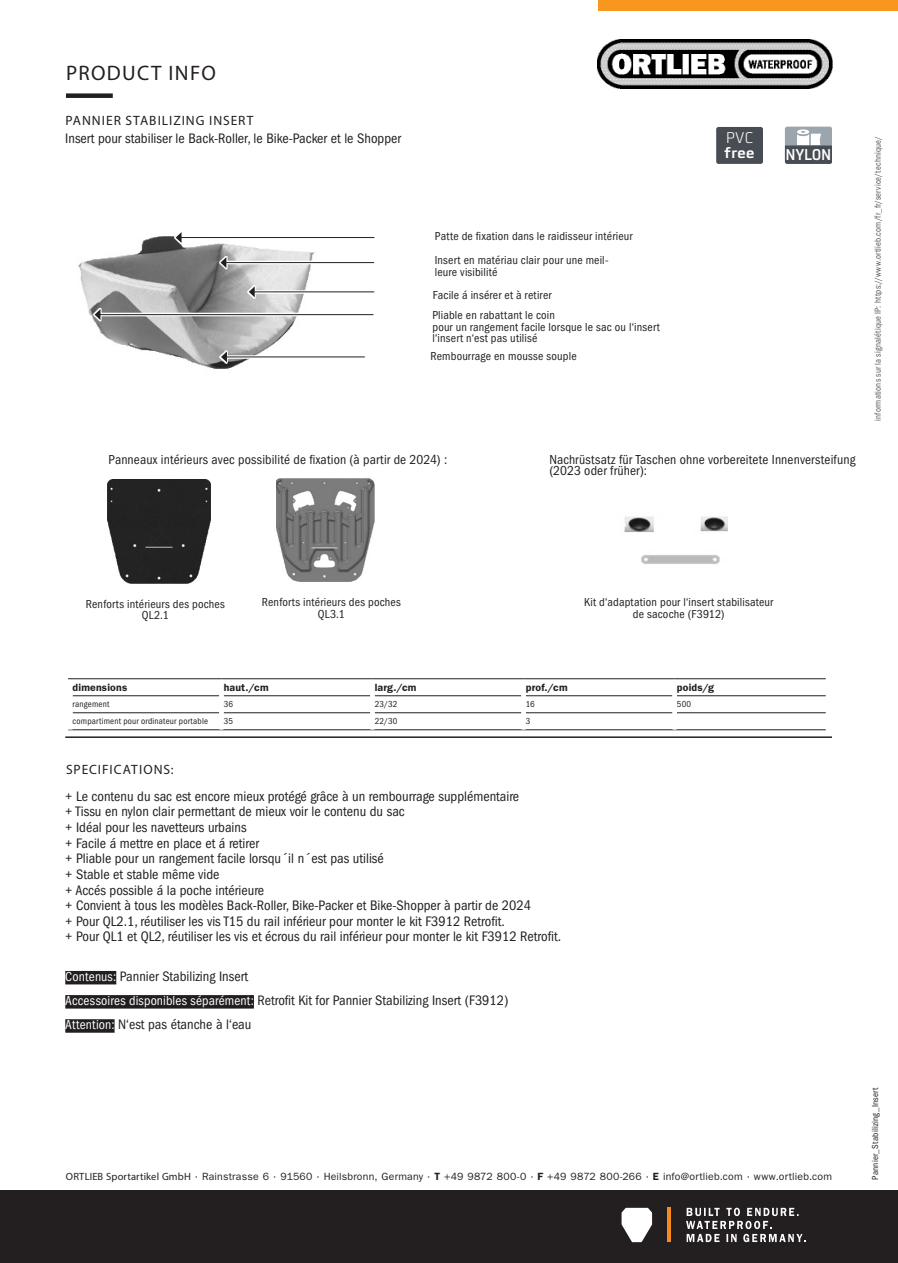
<style>
.page{position:relative;width:898px;height:1263px;background:#fff}
.page>*{position:absolute;margin:0;border:0;box-sizing:border-box;transform-origin:0 0}
.t1{font:21px "Myriad Pro";letter-spacing:.06em;color:#231f20}
.t2{font:500 15.3px "Utility OT";letter-spacing:-.02em;color:#fff;scale:.9 1}
.t3{font:500 15.15px/14.7px "Utility OT";color:#fff}
.Beschreibung{font:condensed 14.25px "ITC Franklin Gothic Std";color:#231f20}
.Beschreibung_ohne_Aufzählungszeichen{font:condensed 14.25px "ITC Franklin Gothic Std";color:#231f20}
.Beschreibungen{font:condensed 13.5px "ITC Franklin Gothic Std";letter-spacing:.01em;color:#231f20}
.t4{font:13.5px "Myriad Pro";letter-spacing:.07em;color:#231f20}
.Beschreibungen-2{font:condensed 12px/11.9px "ITC Franklin Gothic Std";letter-spacing:.015em;color:#231f20;text-align:center}
.t5{font:10.5px "ITC Franklin Gothic Std";letter-spacing:.02em;color:#231f20}
.t6{font:600 10.5px "ITC Franklin Gothic Std";letter-spacing:.02em;color:#231f20}
.Version{font:condensed 9px "ITC Franklin Gothic Std";letter-spacing:.02em;color:#231f20}
.t7{font:condensed 9px "ITC Franklin Gothic Std";letter-spacing:.02em;color:#57585a;scale:.96 1}
.s1{font-weight:300}
.s2{font-size:13.5px;color:#fff}
.s3{font-family:"Myriad Pro"}
.s4{font-weight:600}
</style>
<div class="page">
<img style="left:597px;top:39px;width:234px;height:49px">
<div style="left:597px;top:0;width:300px;height:10px;background:#f7971d"></div>
<div style="left:0;top:1191px;width:897px;height:72px;background:#231f20"></div>
<svg style="left:621px;top:1208px;width:30px;height:34px"></svg>
<hr style="left:667px;top:1208px;width:3px;height:34px;background:#f68b1f">
<svg style="left:686px;top:1208px;width:119px;height:34px"></svg>
<hr style="left:65px;top:736px;width:766px;height:2px;background:#231f20">
<div style="left:66px;top:93px;width:47px;height:5px;background:#231f20"></div>
<img style="left:78px;top:236px;width:237px;height:133px">
<div style="left:174px;top:231px;width:201px;height:13px;background:#fff"></div>
<hr style="left:181px;top:237px;width:193px;height:1px;background:#231f20">
<svg style="left:176px;top:232px;width:5px;height:11px"></svg>
<div style="left:716px;top:127px;width:46px;height:37px;background:#484d54;border-radius:2px"></div>
<svg style="left:784px;top:127px;width:47px;height:37px;background:#83898f"></svg>
<svg style="left:247px;top:285px;width:128px;height:14px"></svg>
<hr style="left:254px;top:291px;width:120px;height:1px;background:#231f20">
<svg style="left:249px;top:286px;width:5px;height:11px"></svg>
<img style="left:107px;top:480px;width:104px;height:104px">
<img style="left:276px;top:478px;width:99px;height:103px">
<img style="left:624px;top:516px;width:104px;height:48px">
<svg style="left:219px;top:256px;width:155px;height:13px"></svg>
<hr style="left:225px;top:262px;width:149px;height:1px;background:#231f20">
<svg style="left:220px;top:257px;width:6px;height:11px"></svg>
<svg style="left:219px;top:350px;width:146px;height:14px"></svg>
<hr style="left:226px;top:357px;width:139px;height:1px;background:#231f20">
<svg style="left:221px;top:351px;width:6px;height:11px"></svg>
<svg style="left:93px;top:308px;width:281px;height:13px"></svg>
<hr style="left:100px;top:314px;width:273px;height:1px;background:#231f20">
<svg style="left:94px;top:309px;width:6px;height:11px"></svg>
<div style="left:65px;top:971px;width:51px;height:13px;background:#231f20"></div>
<div style="left:65px;top:995px;width:189px;height:13px;background:#231f20"></div>
<div style="left:65px;top:1019px;width:49px;height:14px;background:#231f20"></div>
<hr style="left:73px;top:695px;width:146px;height:1px;background:#231f20">
<hr style="left:223px;top:695px;width:147px;height:1px;background:#231f20">
<hr style="left:374px;top:695px;width:147px;height:1px;background:#231f20">
<hr style="left:525px;top:695px;width:147px;height:1px;background:#231f20">
<hr style="left:676px;top:695px;width:149px;height:1px;background:#231f20">
<hr style="left:73px;top:712px;width:146px;height:1px;background:#231f20">
<hr style="left:223px;top:712px;width:147px;height:1px;background:#231f20">
<hr style="left:374px;top:712px;width:147px;height:1px;background:#231f20">
<hr style="left:525px;top:712px;width:147px;height:1px;background:#231f20">
<hr style="left:676px;top:712px;width:149px;height:1px;background:#231f20">
<hr style="left:68px;top:729px;width:153px;height:1px;background:#231f20">
<hr style="left:221px;top:729px;width:151px;height:1px;background:#231f20">
<hr style="left:372px;top:729px;width:151px;height:1px;background:#231f20">
<hr style="left:523px;top:729px;width:151px;height:1px;background:#231f20">
<hr style="left:674px;top:729px;width:151px;height:1px;background:#231f20">
<div style="left:68px;top:713px;width:5px;height:17px;background:#fff"></div>
<hr style="left:219px;top:713px;width:4px;height:17px;background:#fff">
<hr style="left:672px;top:713px;width:4px;height:17px;background:#fff">
<hr style="left:521px;top:713px;width:4px;height:17px;background:#fff">
<hr style="left:370px;top:713px;width:4px;height:17px;background:#fff">
<hr style="left:68px;top:678px;width:153px;height:1px;background:#231f20">
<hr style="left:221px;top:678px;width:151px;height:1px;background:#231f20">
<hr style="left:372px;top:678px;width:151px;height:1px;background:#231f20">
<hr style="left:523px;top:678px;width:151px;height:1px;background:#231f20">
<hr style="left:674px;top:678px;width:151px;height:1px;background:#231f20">
<h1 class="t1" style="left:66px;top:60px;width:151px">PRODUCT INFO</h1>
<p class="t4" style="left:65px;top:112px;width:189px">PANNIER STABILIZING INSERT</p>
<p class="Beschreibung" style="left:65px;top:130px;width:337px">Insert pour stabiliser le Back-Roller, le Bike-Packer et le Shopper</p>
<p class="Beschreibungen-2" style="left:434px;top:230px;width:199px">Patte de fixation dans le raidisseur intérieur</p>
<p class="Beschreibungen-2" style="left:434px;top:254px;width:175px;text-align:left">Insert en matériau clair pour une meil&shy;leure visibilité</p>
<p class="Beschreibungen-2" style="left:432px;top:289px;width:120px">Facile á insérer et à retirer</p>
<p class="Beschreibungen-2" style="left:432px;top:309px;width:229px;text-align:left">Pliable en rabattant le coin<br>pour un rangement facile lorsque le sac ou l‘insert l‘insert n‘est pas utilisé</p>
<p class="Beschreibungen-2" style="left:430px;top:350px;width:148px">Rembourrage en mousse souple</p>
<p class="t3" style="left:724px;top:131px;width:32px"><span class="s1">PVC </span>free</p>
<p class="t2" style="left:785px;top:145px;width:52px">NYLON</p>
<p class="Beschreibungen" style="left:108px;top:452px;width:340px">Panneaux intérieurs avec possibilité de fixation (à partir de 2024) :</p>
<p class="Beschreibungen" style="left:549px;top:452px;width:307px">Nachrüstsatz für Taschen ohne vorbereitete Innenversteifung</p>
<p class="Beschreibungen" style="left:549px;top:463px;width:99px">(2023 oder früher):</p>
<p class="t7" style="left:872px;top:421px;width:298px;rotate:-90deg">informations sur la signalétique IP: https://www.ortlieb.com/fr_fr/service/technique/</p>
<p class="Beschreibungen-2" style="left:86px;top:598px;width:140px">Renforts intérieurs des poches<br>QL2.1</p>
<p class="Beschreibungen-2" style="left:262px;top:596px;width:140px">Renforts intérieurs des poches<br>QL3.1</p>
<p class="Beschreibungen-2" style="left:584px;top:596px;width:190px">Kit d‘adaptation pour l‘insert stabilisateur de sacoche (F3912)</p>
<p class="t6" style="left:73px;top:681px;width:56px">dimensions</p>
<p class="t6" style="left:223px;top:681px;width:46px">haut./cm</p>
<p class="t6" style="left:374px;top:681px;width:43px">larg./cm</p>
<p class="t6" style="left:525px;top:681px;width:43px">prof./cm</p>
<p class="t6" style="left:676px;top:681px;width:39px">poids/g</p>
<p class="Version" style="left:73px;top:699px;width:38px">rangement</p>
<p class="Version" style="left:223px;top:699px;width:11px">36</p>
<p class="Version" style="left:374px;top:699px;width:24px">23/32</p>
<p class="Version" style="left:525px;top:699px;width:10px">16</p>
<p class="Version" style="left:676px;top:699px;width:16px">500</p>
<p class="Version" style="left:73px;top:716px;width:137px">compartiment pour ordinateur portable</p>
<p class="Version" style="left:223px;top:716px;width:11px">35</p>
<p class="Version" style="left:374px;top:716px;width:24px">22/30</p>
<p class="Version" style="left:525px;top:716px;width:6px">3</p>
<p class="t4" style="left:66px;top:761px;width:109px">SPECIFICATIONS:</p>
<p class="Beschreibung" style="left:65px;top:788px;width:455px">+ Le contenu du sac est encore mieux protégé grâce à un rembourrage supplémentaire</p>
<p class="Beschreibung" style="left:65px;top:804px;width:341px">+ Tissu en nylon clair permettant de mieux voir le contenu du sac</p>
<p class="Beschreibung" style="left:65px;top:819px;width:183px">+ Idéal pour les navetteurs urbains</p>
<p class="Beschreibung" style="left:65px;top:835px;width:195px">+ Facile á mettre en place et á retirer</p>
<p class="Beschreibung" style="left:65px;top:850px;width:320px">+ Pliable pour un rangement facile lorsqu´il n´est pas utilisé</p>
<p class="Beschreibung" style="left:65px;top:866px;width:156px">+ Stable et stable même vide</p>
<p class="Beschreibung" style="left:65px;top:882px;width:200px">+ Accés possible á la poche intérieure</p>
<p class="Beschreibung" style="left:65px;top:897px;width:467px">+ Convient à tous les modèles Back-Roller, Bike-Packer et Bike-Shopper à partir de 2024</p>
<p class="Beschreibung" style="left:65px;top:913px;width:441px">+ Pour QL2.1, réutiliser les vis T15 du rail inférieur pour monter le kit F3912 Retrofit.</p>
<p class="Beschreibung" style="left:65px;top:929px;width:497px">+ Pour QL1 et QL2, réutiliser les vis et écrous du rail inférieur pour monter le kit F3912 Retrofit.</p>
<p class="Beschreibung" style="left:65px;top:968px;width:184px"><span class="s2">Contenus:</span> Pannier Stabilizing Insert</p>
<p class="Beschreibung_ohne_Aufzählungszeichen" style="left:65px;top:992px;width:444px"><span class="s2">Accessoires disponibles séparément:</span> Retrofit Kit for Pannier Stabilizing Insert (F3912)</p>
<p class="Beschreibung_ohne_Aufzählungszeichen" style="left:65px;top:1017px;width:187px"><span class="s2">Attention:</span> N‘est pas étanche à l‘eau</p>
<p class="t5" style="left:66px;top:1170px;width:767px"><span class="s3">ORTLIEB Sportartikel GmbH</span> · Rainstrasse 6 · 91560 · Heilsbronn, Germany · <span class="s4">T</span> +49 9872 800-0 · <span class="s4">F</span> +49 9872 800-266 · <span class="s4">E</span> info@ortlieb.com · www.ortlieb.com</p>
<p class="Version" style="left:869px;top:1179px;width:94px;rotate:-90deg">Pannier_Stabilizing_Insert</p>
</div>
